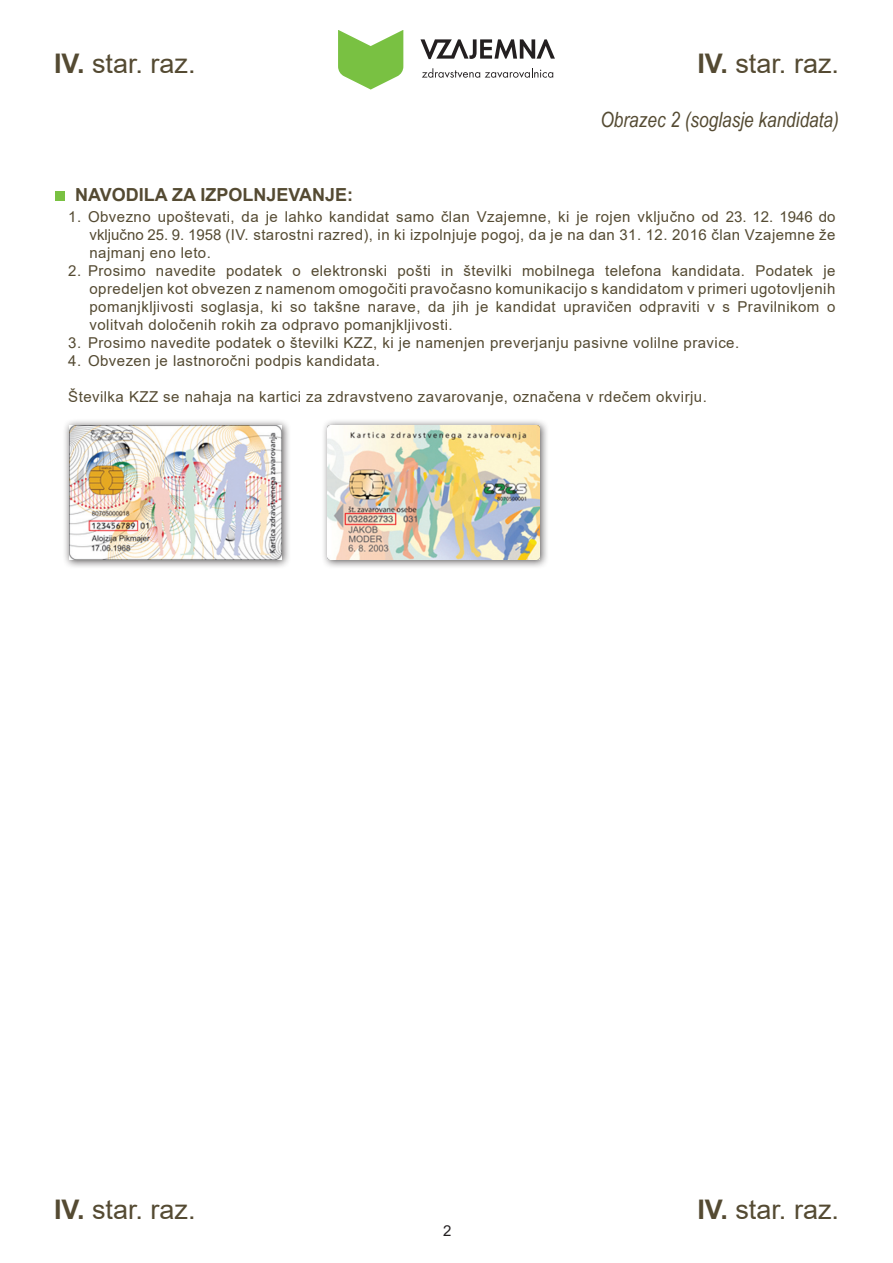
<style>
.page{position:relative;width:893px;height:1263px;background:#fff}
.page>*{position:absolute;margin:0;border:0;box-sizing:border-box;transform-origin:0 0}
.t1{font:27px "Arial";color:#544a32}
.t2{font:italic 21px "Arial Narrow";color:#544a32}
.t3{font:700 18px "Arial";color:#544a32}
.t4{font:15px/18px "Arial";letter-spacing:.03em;color:#544a32;text-align:justify}
.t5{font:15px "Arial";color:#231f20}
.s1{font-weight:700}
</style>
<div class="page">
<svg style="left:338px;top:30px;width:65px;height:60px"></svg>
<svg style="left:422px;top:68px;width:131px;height:10px"></svg>
<svg style="left:420px;top:39px;width:135px;height:20px"></svg>
<div style="left:56px;top:191px;width:9px;height:10px;background:#79c142"></div>
<div style="left:62px;top:418px;width:229px;height:151px;background:#231f20;opacity:.75"></div>
<img style="left:69px;top:425px;width:212px;height:135px">
<div style="left:321px;top:418px;width:228px;height:151px;background:#231f20;opacity:.75"></div>
<img style="left:328px;top:425px;width:212px;height:135px">
<h1 class="t1" style="left:54px;top:45px;width:143px"><span class="s1">IV.</span> star. raz.</h1>
<h1 class="t1" style="left:697px;top:45px;width:143px"><span class="s1">IV.</span> star. raz.</h1>
<h2 class="t2" style="left:601px;top:105px;width:240px">Obrazec 2 (soglasje kandidata)</h2>
<p class="t3" style="left:75px;top:182px;width:280px">NAVODILA ZA IZPOLNJEVANJE:</p>
<p class="t4" style="left:90px;top:208px;width:747px;text-indent:-21px">1. Obvezno upoštevati, da je lahko kandidat samo član Vzajemne, ki je rojen vključno od 23. 12. 1946 do vključno 25. 9. 1958 (IV. starostni razred), in ki izpolnjuje pogoj, da je na dan 31. 12. 2016 član Vzajemne že najmanj eno leto.</p>
<p class="t4" style="left:90px;top:262px;width:747px;text-indent:-21px">2. Prosimo navedite podatek o elektronski pošti in številki mobilnega telefona kandidata. Podatek je opredeljen kot obvezen z namenom omogočiti pravočasno komunikacijo s kandidatom v primeri ugotovljenih pomanjkljivosti soglasja, ki so takšne narave, da jih je kandidat upravičen odpraviti v s Pravilnikom o volitvah določenih rokih za odpravo pomanjkljivosti.</p>
<p class="t4" style="left:68px;top:334px;width:672px">3. Prosimo navedite podatek o številki KZZ, ki je namenjen preverjanju pasivne volilne pravice.</p>
<p class="t4" style="left:68px;top:352px;width:313px">4. Obvezen je lastnoročni podpis kandidata.</p>
<p class="t4" style="left:68px;top:388px;width:640px">Številka KZZ se nahaja na kartici za zdravstveno zavarovanje, označena v rdečem okvirju.</p>
<h1 class="t1" style="left:54px;top:1191px;width:143px"><span class="s1">IV.</span> star. raz.</h1>
<h1 class="t1" style="left:697px;top:1191px;width:143px"><span class="s1">IV.</span> star. raz.</h1>
<p class="t5" style="left:443px;top:1220px;width:10px">2</p>
</div>
